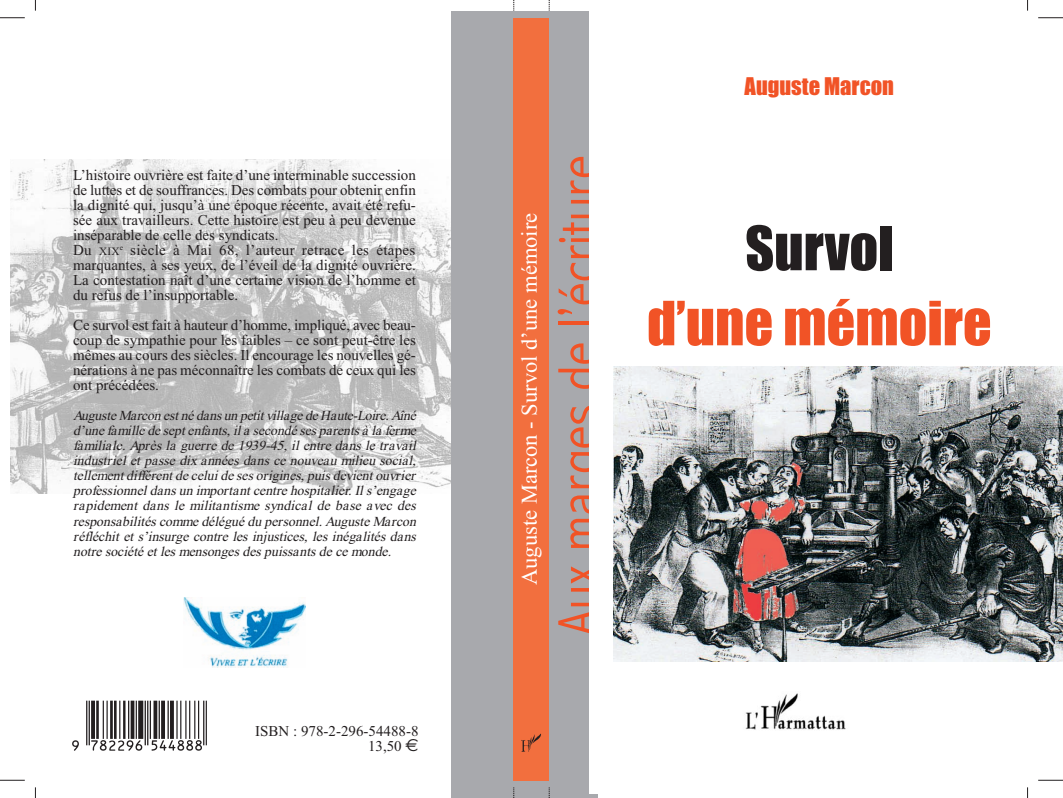
<style>
.page{position:relative;width:1063px;height:798px;background:#fff}
.page>*{position:absolute;margin:0;border:0;box-sizing:border-box;transform-origin:0 0}
.t1{font:300 condensed 58.75px "Abadi";color:#f15326}
.t2{font:56.25px "Impact";color:#f15326}
.t3{font:56.25px "Impact";color:#231f20}
.t4{font:50px "Upc Half";color:#231f20}
.t5{font:22.5px "Times New Roman";color:#fff}
.t6{font:22.5px "Impact";color:#f15326}
.t7{font:15px/15px "Times New Roman";color:#231f20;text-align:justify}
.t8{font:italic 13.75px/15px "Times New Roman";letter-spacing:-.005em;color:#231f20;text-align:justify}
.t9{font:11.25px "Times New Roman";color:#231f20}
.s1{font-size:15px}
.s2{font-family:"Euro Sans";font-size:17.5px}
</style>
<div class="page">
<img style="left:11px;top:159px;width:441px;height:334px">
<div style="left:452px;top:11px;width:146px;height:786px;background:#a8a9ad"></div>
<svg style="left:0;top:18px;width:25px;height:1px"></svg>
<svg style="left:0;top:779px;width:25px;height:1px"></svg>
<svg style="left:1038px;top:18px;width:25px;height:1px"></svg>
<svg style="left:1038px;top:779px;width:25px;height:1px"></svg>
<img style="left:745px;top:693px;width:101px;height:37px">
<img style="left:184px;top:597px;width:122px;height:70px">
<div style="left:589px;top:9px;width:51px;height:784px;background:#fff"></div>
<img style="left:614px;top:367px;width:449px;height:293px">
<div style="left:514px;top:18px;width:35px;height:762px;background:#f26f3e"></div>
<img style="left:522px;top:733px;width:19px;height:18px">
<p class="t7" style="left:73px;top:167px;width:344px">L’histoire ouvrière est faite d’une interminable succession de luttes et de souffrances. Des combats pour obtenir enfin la dignité qui, jusqu’à une époque récente, avait été refu&shy;sée aux travailleurs. Cette histoire est peu à peu devenue inséparable de celle des syndicats.</p>
<p class="t9" style="left:73px;top:245px;width:48px"><span class="s1">Du</span> XIX</p>
<p class="t7" style="left:73px;top:242px;width:344px;text-indent:47px"><sup>e</sup> siècle à Mai 68, l’auteur retrace les étapes marquantes, à ses yeux, de l’éveil de la dignité ouvrière.<br>La contestation naît d’une certaine vision de l’homme et du refus de l’insupportable.</p>
<p class="t7" style="left:73px;top:317px;width:344px">Ce survol est fait à hauteur d’homme, impliqué, avec beau&shy;coup de sympathie pour les faibles – ce sont peut-être les mêmes au cours des siècles. Il encourage les nouvelles gé&shy;nérations à ne pas méconnaître les combats de ceux qui les ont précédées.</p>
<p class="t8" style="left:73px;top:408px;width:348px">Auguste Marcon est né dans un petit village de Haute-Loire. Aîné d’une famille de sept enfants, il a secondé ses parents à la ferme familiale. Après la guerre de 1939-45, il entre dans le travail industriel et passe dix années dans ce nouveau milieu social, tellement différent de celui de ses origines, puis devient ouvrier professionnel dans un important centre hospitalier. Il s’engage rap idement dans le militantisme syndical de base avec des responsabilités comme délégué du personnel. Auguste Marcon réfléchit et s’insurge contre les injustices, les inégalités dans notre société et les mensonges des puissants de ce monde.</p>
<h3 class="t4" style="left:72px;top:703px;width:145px">™xHSMCTGy544888z</h3>
<p class="t7" style="left:255px;top:722px;width:165px;text-align:right">ISBN : 978-2-296-54488-8<br>13,50 <span class="s2">€</span></p>
<h3 class="t5" style="left:516px;top:585px;width:373px;rotate:-90deg">Auguste Marcon - Survol d’une mémoire</h3>
<h1 class="t1" style="left:544px;top:635px;width:481px;rotate:-90deg">Aux marges de l’écriture</h1>
<h3 class="t6" style="left:745px;top:74px;width:151px">Auguste Marcon</h3>
<h2 class="t3" style="left:745px;top:218px;width:150px">Survol</h2>
<h2 class="t2" style="left:647px;top:293px;width:346px">d’une mémoire</h2>
</div>
